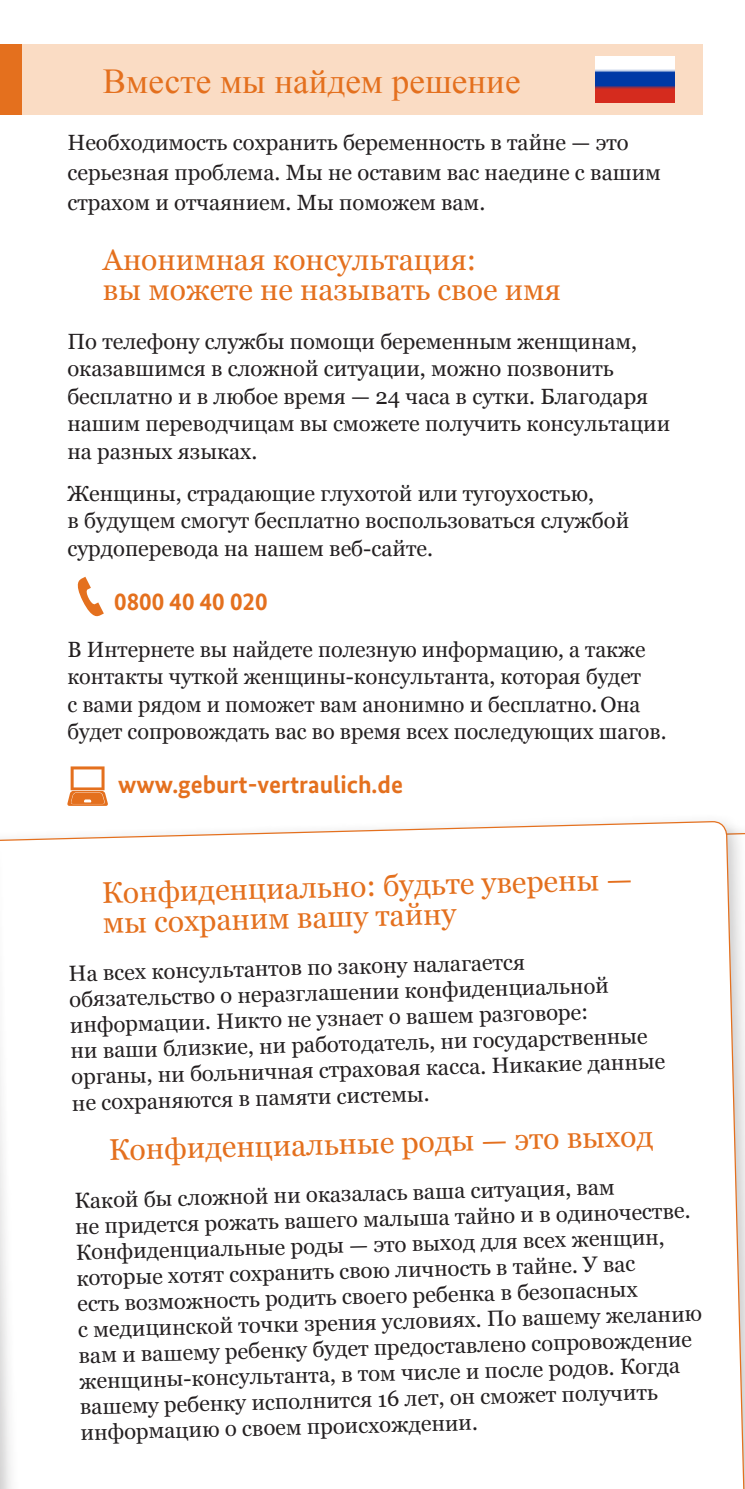
<style>
.page{position:relative;width:745px;height:1489px;background:#fff}
.page>*{position:absolute;margin:0;border:0;box-sizing:border-box;transform-origin:0 0}
.t1{font:35px "Times New Roman";color:#e4701e}
.t2{font:30px/30px "Georgia";color:#e4701e}
.t3{font:700 25px "Bundes Sans";color:#e4701e}
.t4{font:22px/25.8px "Georgia";color:#231f20}
</style>
<div class="page">
<svg style="left:20px;top:821px;width:724px;height:667px"></svg>
<div style="left:0;top:826px;width:20px;height:662px;background:#231f20;opacity:.25"></div>
<svg style="left:0;top:826px;width:1px;height:662px"></svg>
<div style="left:0;top:44px;width:702px;height:71px;background:#fadcc4"></div>
<svg style="left:77px;top:576px;width:27px;height:41px"></svg>
<svg style="left:67px;top:766px;width:41px;height:39px"></svg>
<div style="left:0;top:44px;width:21px;height:71px;background:#e4701e"></div>
<img style="left:595px;top:57px;width:78px;height:46px">
<h1 class="t1" style="left:103px;top:58px;width:419px">Вместе мы найдем решение</h1>
<p class="t4" style="left:67px;top:128px;width:594px;line-height:30px">Необходимость сохранить беременность в тайне — это серьезная проблема. Мы не оставим вас наедине с вашим страхом и отчаянием. Мы поможем вам.</p>
<h2 class="t2" style="left:103px;top:245px;width:459px">Анонимная консультация:<br>вы можете не называть свое имя</h2>
<p class="t4" style="left:67px;top:328px;width:604px;line-height:27.5px">По телефону службы помощи беременным женщинам, оказавшимся в сложной ситуации, можно позвонить бесплатно и в любое время — 24 часа в сутки. Благодаря нашим переводчицам вы сможете получить консультации на разных языках.</p>
<p class="t4" style="left:67px;top:480px;width:563px;line-height:27.5px">Женщины, страдающие глухотой или тугоухостью,<br>в будущем смогут бесплатно воспользоваться службой сурдоперевода на нашем веб-сайте.</p>
<p class="t3" style="left:114px;top:586px;width:155px">0800 40 40 020</p>
<p class="t4" style="left:67px;top:635px;width:600px;line-height:27.5px">В Интернете вы найдете полезную информацию, а также контакты чуткой женщины-консультанта, которая будет<br>с вами рядом и поможет вам анонимно и бесплатно. Она будет сопровождать вас во время всех последующих шагов.</p>
<p class="t3" style="left:118px;top:769px;width:286px">www.geburt-vertraulich.de</p>
<h2 class="t2" style="left:102px;top:875px;width:531px;line-height:30.8px;rotate:-1deg">Конфиденциально: будьте уверены — мы сохраним вашу тайну</h2>
<p class="t4" style="left:67px;top:963px;width:595px;rotate:-2deg">На всех консультантов по закону налагается обязательство о неразглашении конфиденциальной информации. Никто не узнает о вашем разговоре:<br>ни ваши близкие, ни работодатель, ни государственные органы, ни больничная страховая касса. Никакие данные не сохраняются в памяти системы.</p>
<h2 class="t2" style="left:108px;top:1133px;width:545px;rotate:-1deg">Конфиденциальные роды — это выход</h2>
<p class="t4" style="left:72px;top:1190px;width:626px;rotate:-2deg">Какой бы сложной ни оказалась ваша ситуация, вам<br>не придется рожать вашего малыша тайно и в одиночестве.<br>Конфиденциальные роды — это выход для всех женщин, которые хотят сохранить свою личность в тайне. У вас<br>есть возможность родить своего ребенка в безопасных<br>с медицинской точки зрения условиях. По вашему желанию вам и вашему ребенку будет предоставлено сопровождение женщины-консультанта, в том числе и после родов. Когда вашему ребенку исполнится 16 лет, он сможет получить информацию о своем происхождении.</p>
</div>
